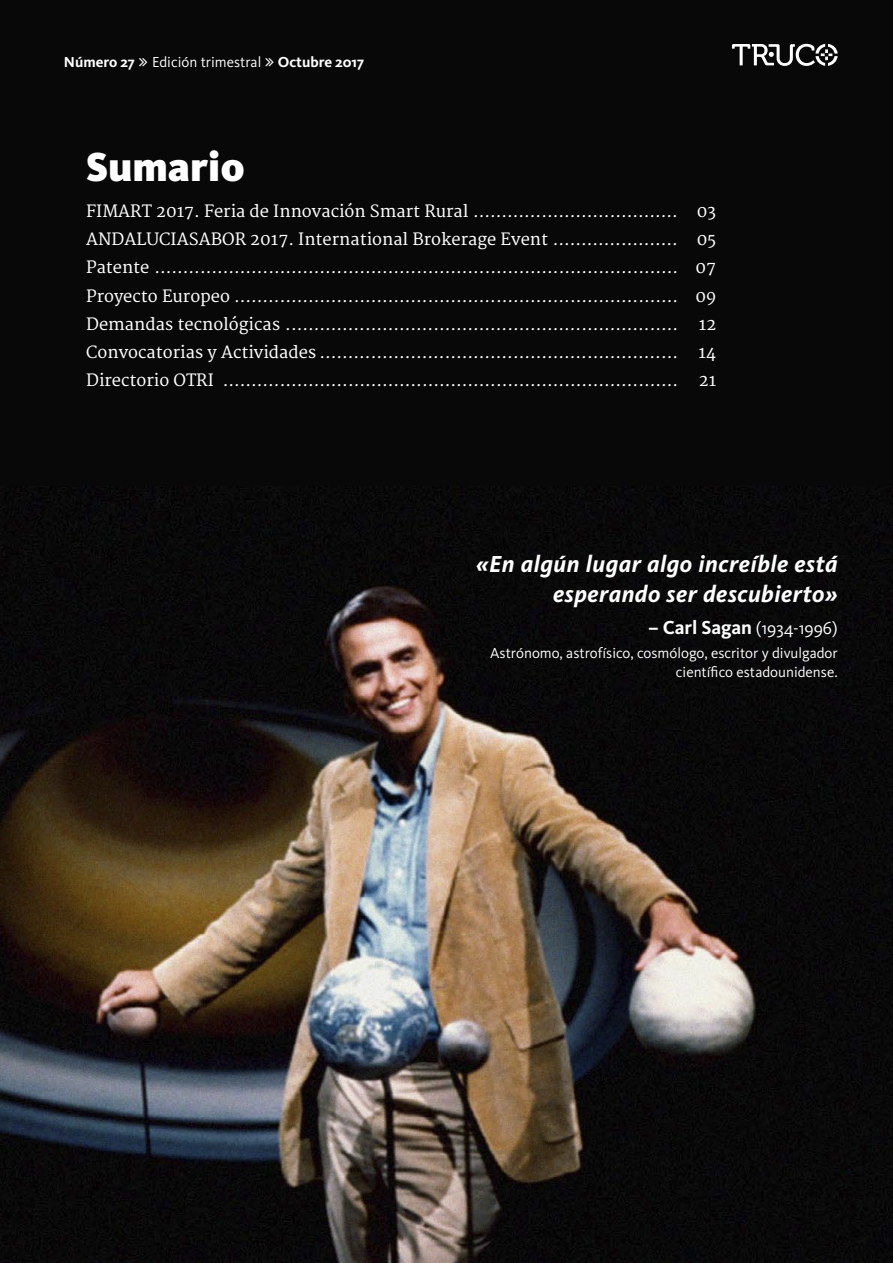
<style>
.page{position:relative;width:893px;height:1263px;background:#fff}
.page>*{position:absolute;margin:0;border:0;box-sizing:border-box;transform-origin:0 0}
.t1{font:900 42px "Kievit OT";color:#fff}
.t2{font:italic 700 24px/30px "Kievit OT";letter-spacing:.02em;color:#fff;text-align:right}
.t3{font:18px "Kievit OT";color:#fff}
.t4{font:16.5px/28.3px "Merriweather";color:#fff;text-align:justify}
.t5{font:15px/19.5px "Kievit OT";color:#fff;text-align:right}
.t6{font:700 15px "Kievit OT";color:#fff}
.s1{font-weight:400}
.s2{font-weight:700;font-size:19.5px}
</style>
<div class="page">
<img style="left:0;top:0;width:893px;height:1263px">
<svg style="left:732px;top:44px;width:106px;height:22px"></svg>
<svg style="left:139px;top:58px;width:8px;height:8px"></svg>
<svg style="left:266px;top:58px;width:8px;height:8px"></svg>
<p class="t6" style="left:64px;top:53px;width:302px">Número 27 <span class="s1">Edición trimestral</span> Octubre 2017</p>
<h1 class="t1" style="left:86px;top:141px;width:160px">Sumario</h1>
<p class="t4" style="left:86px;top:197px;width:632px">FIMART 2017. Feria de Innovación Smart Rural .................................... 03<br>ANDALUCIASABOR 2017. International Brokerage Event ...................... 05<br>Patente ............................................................................................ 07<br>Proyecto Europeo .............................................................................. 09<br>Demandas tecnológicas .....................................................................</p>
<p class="t4" style="left:86px;top:311px;width:632px;text-indent:613px">12<br>Convocatorias y Actividades ............................................................... 14<br>Directorio OTRI ................................................................................</p>
<p class="t4" style="left:699px;top:367px;width:19px">21</p>
<h2 class="t2" style="left:476px;top:549px;width:363px">«En algún lugar algo increíble está esperando ser descubierto»</h2>
<p class="t3" style="left:648px;top:617px;width:191px"><span class="s2">– Carl Sagan</span> (1934-1996)</p>
<p class="t5" style="left:490px;top:643px;width:349px">Astrónomo, astrofísico, cosmólogo, escritor y divulgador científico estadounidense.</p>
</div>
